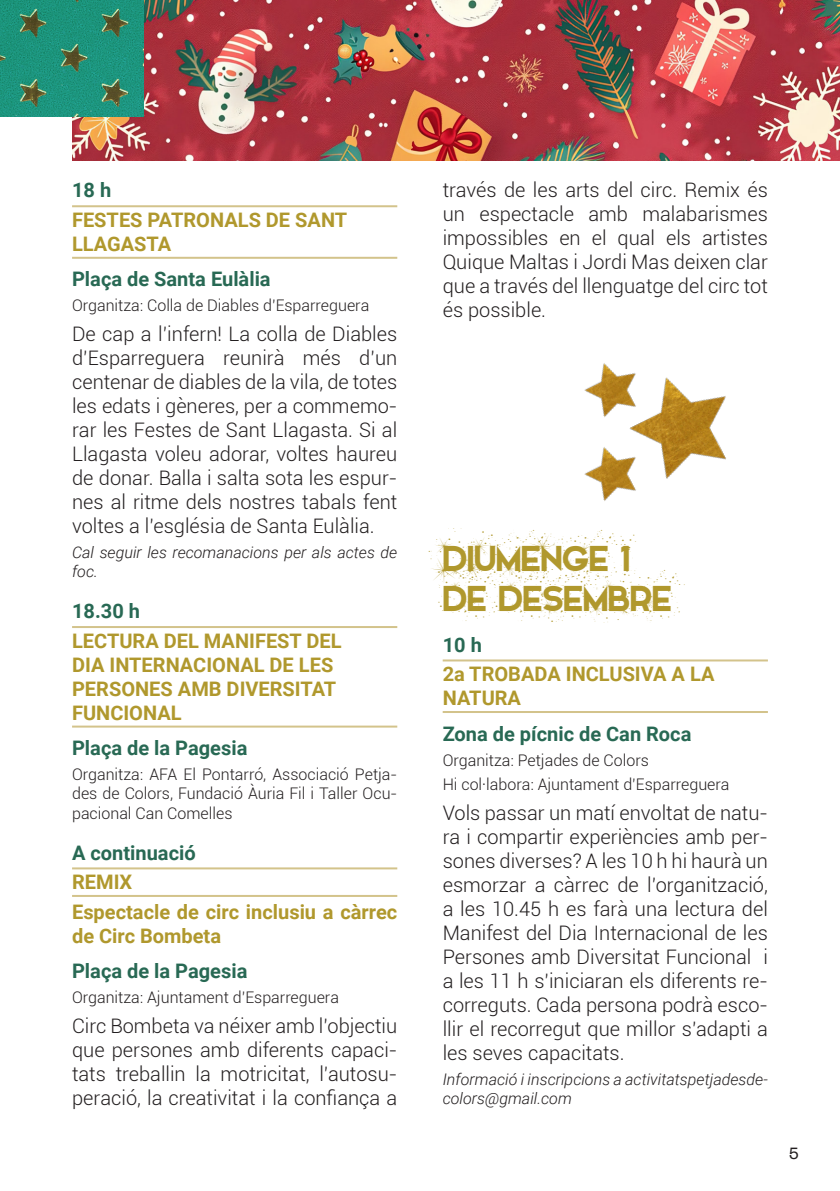
<style>
.page{position:relative;width:840px;height:1191px;background:#fff}
.page>*{position:absolute;margin:0;border:0;box-sizing:border-box;transform-origin:0 0}
.dies{font:48px/40px "Snowinter Free";color:#b0982d}
.pa_text{font:300 20px/24px "Roboto";color:#231f20;text-align:justify}
.actes{font:700 20px/24px "Roboto";color:#b0982d}
.lloc{font:700 20px "Roboto";color:#286954}
.subtitol{font:700 20px/24px "Roboto";color:#b0982d}
.hores{font:700 20px "Roboto";color:#286954}
.t1{font:18px "Founders Grotesk";color:#231f20}
.organitza{font:300 16px/19.2px "Roboto";color:#231f20;text-align:justify}
.text_cursiva{font:italic 300 16px/19.2px "Roboto";color:#231f20}
</style>
<div class="page">
<img style="left:72px;top:0;width:767px;height:160px">
<hr style="left:72px;top:205px;width:325px;height:2px;background:#d3c38b">
<hr style="left:72px;top:257px;width:325px;height:2px;background:#d3c38b">
<hr style="left:72px;top:626px;width:325px;height:2px;background:#d3c38b">
<hr style="left:72px;top:725px;width:325px;height:2px;background:#d3c38b">
<hr style="left:72px;top:867px;width:325px;height:2px;background:#d3c38b">
<hr style="left:72px;top:895px;width:325px;height:2px;background:#d3c38b">
<hr style="left:442px;top:659px;width:325px;height:2px;background:#d3c38b">
<hr style="left:442px;top:711px;width:325px;height:2px;background:#d3c38b">
<img style="left:0;top:0;width:144px;height:116px">
<img style="left:696px;top:396px;width:30px;height:64px">
<img style="left:584px;top:363px;width:112px;height:129px">
<p class="hores" style="left:72px;top:176px;width:41px">18 h</p>
<p class="actes" style="left:72px;top:207px;width:276px">FESTES PATRONALS DE SANT<br>LLAGASTA</p>
<p class="lloc" style="left:72px;top:265px;width:200px">Plaça de Santa Eulàlia</p>
<p class="organitza" style="left:72px;top:295px;width:298px">Organitza: Colla de Diables d’Esparreguera</p>
<p class="pa_text" style="left:72px;top:321px;width:326px">De cap a l’infern! La colla de Diables d’Esparreguera reunirà més d’un centenar de diables de la vila, de totes les edats i gèneres, per a commemo&shy;rar les Festes de Sant Llagasta. Si al Llagasta voleu adorar, voltes haureu de donar. Balla i salta sota les espur&shy;nes al ritme dels nostres tabals fent voltes a l’església de Santa Eulàlia.</p>
<p class="text_cursiva" style="left:72px;top:542px;width:326px">Cal seguir les recomanacions per als actes de foc.</p>
<p class="hores" style="left:72px;top:597px;width:69px">18.30 h</p>
<p class="actes" style="left:72px;top:628px;width:271px">LECTURA DEL MANIFEST DEL<br>DIA INTERNACIONAL DE LES<br>PERSONES AMB DIVERSITAT<br>FUNCIONAL</p>
<p class="lloc" style="left:72px;top:734px;width:177px">Plaça de la Pagesia</p>
<p class="organitza" style="left:72px;top:764px;width:326px">Organitza: AFA El Pontarró, Associació Petja&shy;des de Colors, Fundació Àuria Fil i Taller Ocu&shy;pacional Can Comelles</p>
<p class="hores" style="left:72px;top:838px;width:125px">A continuació</p>
<p class="actes" style="left:72px;top:869px;width:62px">REMIX</p>
<p class="subtitol" style="left:72px;top:899px;width:326px">Espectacle de circ inclusiu a càrrec de Circ Bombeta</p>
<p class="lloc" style="left:72px;top:957px;width:177px">Plaça de la Pagesia</p>
<p class="organitza" style="left:72px;top:987px;width:268px">Organitza: Ajuntament d’Esparreguera</p>
<p class="pa_text" style="left:72px;top:1013px;width:326px">Circ Bombeta va néixer amb l’objectiu que persones amb diferents capaci&shy;tats treballin la motricitat, l’autosu&shy;peració, la creativitat i la confiança a</p>
<p class="pa_text" style="left:442px;top:178px;width:326px">través de les arts del circ. Remix és un espectacle amb malabarismes impossibles en el qual els artistes Quique Maltas i Jordi Mas deixen clar que a través del llenguatge del circ tot és possible.</p>
<p class="dies" style="left:442px;top:537px;width:230px">Diumenge 1 de desembre</p>
<p class="hores" style="left:442px;top:630px;width:41px">10 h</p>
<p class="actes" style="left:442px;top:661px;width:273px">2a TROBADA INCLUSIVA A LA<br>NATURA</p>
<p class="lloc" style="left:442px;top:719px;width:250px">Zona de pícnic de Can Roca</p>
<p class="organitza" style="left:442px;top:749px;width:208px">Organitza: Petjades de Colors</p>
<p class="organitza" style="left:442px;top:774px;width:288px">Hi col·labora: Ajuntament d’Esparreguera</p>
<p class="pa_text" style="left:442px;top:800px;width:326px">Vols passar un matí envoltat de natu&shy;ra i compartir experiències amb per&shy;sones diverses? A les 10 h hi haurà un esmorzar a càrrec de l’organització, a les 10.45 h es farà una lectura del Manifest del Dia Internacional de les Persones amb Diversitat Funcional i a les 11 h s’iniciaran els diferents re&shy;correguts. Cada persona podrà esco&shy;llir el recorregut que millor s’adapti a les seves capacitats.</p>
<p class="text_cursiva" style="left:442px;top:1069px;width:326px">Informació i inscripcions a activitatspetjadesde&shy;colors@gmail.com</p>
<p class="t1" style="left:788px;top:1142px;width:11px">5</p>
</div>
